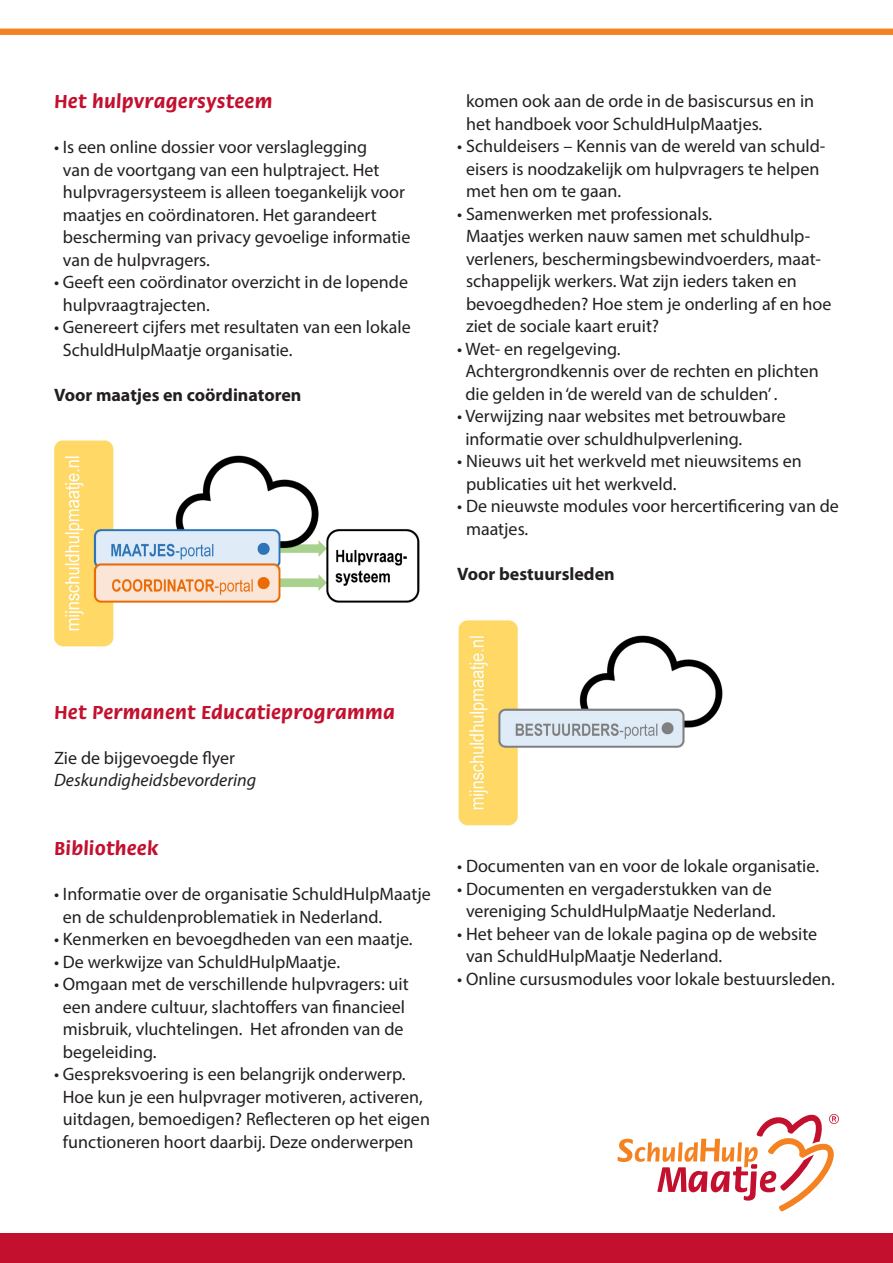
<style>
.page{position:relative;width:893px;height:1263px;background:#fff}
.page>*{position:absolute;margin:0;border:0;box-sizing:border-box;transform-origin:0 0}
.t1{font:700 19.5px "Flora ITC";letter-spacing:.02em;color:#c3102e}
.t2{font:18px/22.5px "Myriad Pro";color:#231f20}
.t3{font:italic 18px/22.5px "Myriad Pro";color:#231f20}
.t4{font:700 18px "Myriad Pro";color:#231f20}
.s1{font-style:normal}
</style>
<div class="page">
<div style="left:0;top:29px;width:893px;height:6px;background:#f58220"></div>
<div style="left:0;top:1234px;width:893px;height:29px;background:#c3102e"></div>
<svg style="left:617px;top:1114px;width:222px;height:97px"></svg>
<img style="left:54px;top:440px;width:366px;height:207px">
<img style="left:458px;top:620px;width:265px;height:206px">
<p class="t1" style="left:54px;top:90px;width:220px">Het hulpvragersysteem</p>
<p class="t2" style="left:63px;top:136px;width:349px;text-indent:-9px">• Is een online dossier voor verslaglegging<br>van de voortgang van een hulptraject. Het hulpvragersysteem is alleen toegankelijk voor maatjes en coördinatoren. Het garandeert bescherming van privacy gevoelige informatie van de hulpvragers.</p>
<p class="t2" style="left:63px;top:271px;width:347px;text-indent:-9px">• Geeft een coördinator overzicht in de lopende hulpvraagtrajecten.</p>
<p class="t2" style="left:63px;top:316px;width:349px;text-indent:-9px">• Genereert cijfers met resultaten van een lokale<br>SchuldHulpMaatje organisatie.</p>
<p class="t4" style="left:54px;top:383px;width:249px">Voor maatjes en coördinatoren</p>
<p class="t2" style="left:466px;top:89px;width:350px">komen ook aan de orde in de basiscursus en in het handboek voor SchuldHulpMaatjes.</p>
<p class="t2" style="left:466px;top:134px;width:361px;text-indent:-9px">• Schuldeisers – Kennis van de wereld van schuld&shy;eisers is noodzakelijk om hulpvragers te helpen met hen om te gaan.</p>
<p class="t2" style="left:466px;top:202px;width:367px;text-indent:-9px">• Samenwerken met professionals.<br>Maatjes werken nauw samen met schuldhulp&shy;verleners, beschermingsbewindvoerders, maat&shy;schappelijk werkers. Wat zijn ieders taken en bevoegdheden? Hoe stem je onderling af en hoe ziet de sociale kaart eruit?</p>
<p class="t2" style="left:465px;top:337px;width:355px;text-indent:-8px">• Wet- en regelgeving.<br>Achtergrondkennis over de rechten en plichten die gelden in ‘de wereld van de schulden’ .</p>
<p class="t2" style="left:465px;top:404px;width:322px;text-indent:-8px">• Verwijzing naar websites met betrouwbare informatie over schuldhulpverlening.</p>
<p class="t2" style="left:466px;top:449px;width:337px;text-indent:-9px">• Nieuws uit het werkveld met nieuwsitems en publicaties uit het werkveld.</p>
<p class="t2" style="left:466px;top:494px;width:374px;text-indent:-9px">• De nieuwste modules voor hercertificering van de maatjes.</p>
<p class="t4" style="left:457px;top:562px;width:159px">Voor bestuursleden</p>
<p class="t1" style="left:54px;top:701px;width:342px">Het Permanent Educatieprogramma</p>
<p class="t3" style="left:54px;top:747px;width:204px"><span class="s1">Zie de bijgevoegde flyer<br></span>Deskundigheidsbevordering</p>
<p class="t1" style="left:54px;top:837px;width:106px">Bibliotheek</p>
<p class="t2" style="left:63px;top:882px;width:369px;text-indent:-9px">• Informatie over de organisatie SchuldHulpMaatje en de schuldenproblematiek in Nederland.</p>
<p class="t2" style="left:54px;top:927px;width:360px">• Kenmerken en bevoegdheden van een maatje.</p>
<p class="t2" style="left:54px;top:950px;width:288px">• De werkwijze van SchuldHulpMaatje.</p>
<p class="t2" style="left:63px;top:972px;width:347px;text-indent:-9px">• Omgaan met de verschillende hulpvragers: uit een andere cultuur, slachtoffers van financieel misbruik, vluchtelingen. Het afronden van de begeleiding.</p>
<p class="t2" style="left:63px;top:1062px;width:369px;text-indent:-9px">• Gespreksvoering is een belangrijk onderwerp.<br>Hoe kun je een hulpvrager motiveren, activeren, uitdagen, bemoedigen? Reflecteren op het eigen functioneren hoort daarbij. Deze onderwerpen</p>
<p class="t2" style="left:457px;top:854px;width:363px">• Documenten van en voor de lokale organisatie.</p>
<p class="t2" style="left:457px;top:877px;width:320px;text-align:center">• Documenten en vergaderstukken van de vereniging SchuldHulpMaatje Nederland.</p>
<p class="t2" style="left:466px;top:922px;width:353px;text-indent:-9px">• Het beheer van de lokale pagina op de website van SchuldHulpMaatje Nederland.</p>
<p class="t2" style="left:457px;top:967px;width:379px">• Online cursusmodules voor lokale bestuursleden.</p>
</div>
